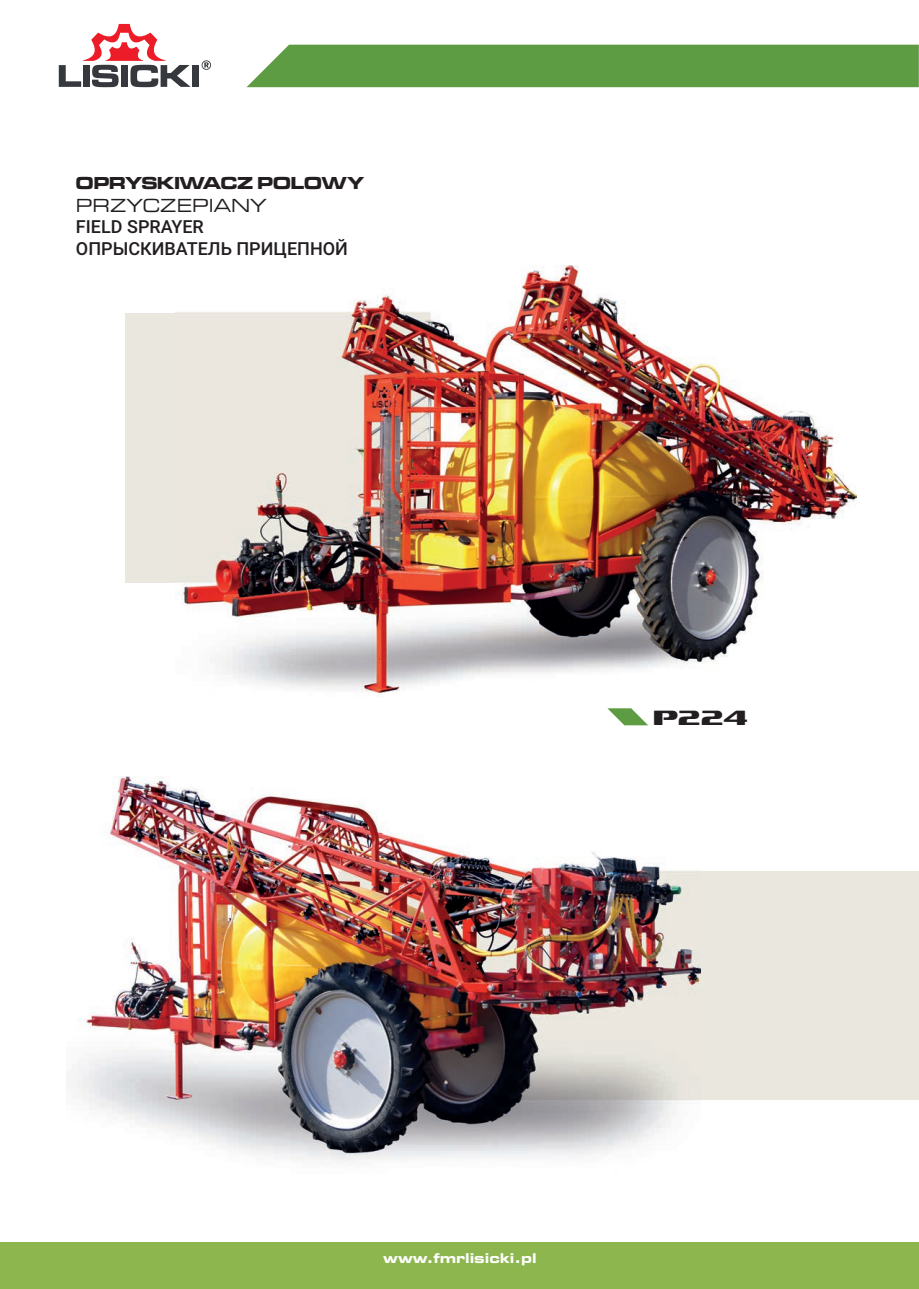
<style>
.page{position:relative;width:919px;height:1289px;background:#fff}
.page>*{position:absolute;margin:0;border:0;box-sizing:border-box;transform-origin:0 0}
.t1{font:21px "Sofachrome Rg";color:#231f20}
.t2{font:500 18px/21.6px "Roboto";color:#231f20}
.t3{font:18px "Microgramma DEE Bold Exte";color:#231f20}
.t4{font:expanded 18px "Square 721 BT";color:#231f20}
.t5{font:700 expanded 13.5px "Square 721 BT";color:#fff}
</style>
<div class="page">
<div style="left:125px;top:313px;width:305px;height:269px;background:#eae7df"></div>
<div style="left:338px;top:870px;width:580px;height:229px;background:#eae7df"></div>
<div style="left:247px;top:45px;width:671px;height:42px;background:#5d9c42"></div>
<svg style="left:201px;top:60px;width:10px;height:10px"></svg>
<svg style="left:59px;top:24px;width:132px;height:63px"></svg>
<div style="left:191px;top:65px;width:7px;height:22px;background:#35383d"></div>
<svg style="left:607px;top:708px;width:41px;height:17px"></svg>
<img style="left:175px;top:266px;width:680px;height:427px">
<img style="left:71px;top:776px;width:629px;height:386px">
<div style="left:0;top:1242px;width:918px;height:46px;background:#8db64e"></div>
<p class="t3" style="left:76px;top:174px;width:289px">OPRYSKIWACZ POLOWY</p>
<p class="t4" style="left:76px;top:198px;width:192px">PRZYCZEPIANY</p>
<p class="t2" style="left:76px;top:218px;width:273px">FIELD SPRAYER<br>ОПРЫСКИВАТЕЛЬ ПРИЦЕПНОЙ</p>
<p class="t1" style="left:653px;top:709px;width:95px">P224</p>
<p class="t5" style="left:383px;top:1252px;width:155px">www.fmrlisicki.pl</p>
</div>
